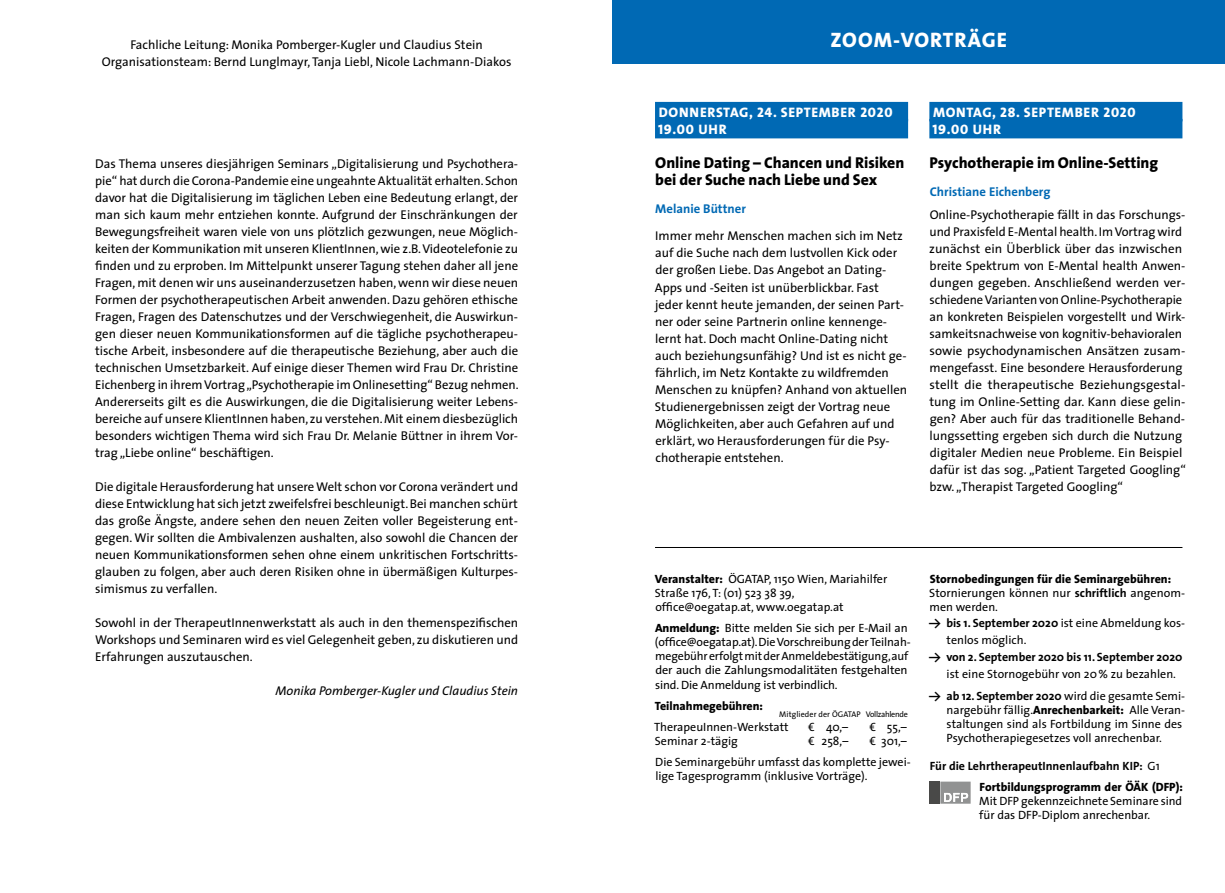
<style>
.page{position:relative;width:1225px;height:893px;background:#fff}
.page>*{position:absolute;margin:0;border:0;box-sizing:border-box;transform-origin:0 0}
.t1{font:21px "The Sans Extra Bold Caps";letter-spacing:.04em;color:#fff}
.t2{font:800 15.75px/17px "The Sans";color:#000}
.t3{font:13.8px/17px "The Sans Extra Bold Caps";letter-spacing:.05em;color:#fff}
.t4{font:12.75px/17px "The Sans";color:#000;text-align:justify}
.t5{font:italic 12.75px "The Sans";color:#000}
.t6{font:700 12.75px "The Sans";color:#0069b4}
.t7{font:12px/14.1px "The Sans";color:#000}
.t8{font:700 12px/21.1px "The Sans";color:#000}
.t9{font:800 12px "The Sans";color:#000}
.t10{font:8.25px "The Sans";color:#000}
.s1{font-weight:800}
.s2{font-family:"Thesis Euro"}
.s3{font-weight:700}
.s4{font-family:"The Sans Bold Expert"}
.s5{font-family:"The Sans Bold Expert";font-weight:400}
.s6{font-weight:400}
</style>
<div class="page">
<div style="left:612px;top:0;width:613px;height:64px;background:#0069b4"></div>
<div style="left:655px;top:102px;width:253px;height:19px;background:#0069b4"></div>
<div style="left:655px;top:119px;width:253px;height:19px;background:#0069b4"></div>
<div style="left:929px;top:102px;width:253px;height:19px;background:#0069b4"></div>
<div style="left:929px;top:119px;width:253px;height:19px;background:#0069b4"></div>
<hr style="left:929px;top:782px;width:2px;height:22px;background:#494948">
<svg style="left:931px;top:782px;width:39px;height:22px"></svg>
<hr style="left:655px;top:547px;width:527px;height:1px;background:#000">
<p class="t4" style="left:130px;top:36px;width:354px">Fachliche Leitung: Monika Pomberger-Kugler und Claudius Stein</p>
<h1 class="t1" style="left:830px;top:22px;width:178px">ZOOM-VORTRÄGE</h1>
<p class="t4" style="left:102px;top:53px;width:411px">Organisationsteam: Bernd Lunglmayr, Tanja Liebl, Nicole Lachmann-Diakos</p>
<p class="t3" style="left:658px;top:104px;width:236px">DONNERSTAG, 24. SEPTEMBER 2020<br>19.00 UHR</p>
<p class="t2" style="left:655px;top:154px;width:250px">Online Dating – Chancen und Risiken bei der Suche nach Liebe und Sex</p>
<p class="t6" style="left:655px;top:198px;width:92px">Melanie Büttner</p>
<p class="t4" style="left:655px;top:227px;width:254px;text-align:left">Immer mehr Menschen machen sich im Netz auf die Suche nach dem lustvollen Kick oder der großen Liebe. Das Angebot an Dating-Apps und -Seiten ist unüberblickbar. Fast jeder kennt heute jemanden, der seinen Part&shy;ner oder seine Partnerin online kennenge&shy;lernt hat. Doch macht Online-Dating nicht auch beziehungsunfähig? Und ist es nicht ge&shy;fährlich, im Netz Kontakte zu wildfremden Menschen zu knüpfen? Anhand von aktuellen Studienergebnissen zeigt der Vortrag neue Möglichkeiten, aber auch Gefahren auf und erklärt, wo Herausforderungen für die Psy&shy;chotherapie entstehen.</p>
<p class="t3" style="left:932px;top:104px;width:204px">MONTAG, 28. SEPTEMBER 2020<br>19.00 UHR</p>
<p class="t2" style="left:929px;top:154px;width:230px">Psychotherapie im Online-Setting</p>
<p class="t6" style="left:929px;top:181px;width:122px">Christiane Eichenberg</p>
<p class="t4" style="left:929px;top:206px;width:258px;text-align:left">Online-Psychotherapie fällt in das Forschungs&shy;und Praxisfeld E-Mental health. Im Vortrag wird zunächst ein Überblick über das inzwischen breite Spektrum von E-Mental health Anwen&shy;dungen gegeben. Anschließend werden ver&shy;schiedene Varianten von Online-Psychotherapie an konkreten Beispielen vorgestellt und Wirk&shy;samkeitsnachweise von kognitiv-behavioralen sowie psychodynamischen Ansätzen zusam&shy;mengefasst. Eine besondere Herausforderung stellt die therapeutische Beziehungsgestal&shy;tung im Online-Setting dar. Kann diese gelin&shy;gen? Aber auch für das traditionelle Behand&shy;lungssetting ergeben sich durch die Nutzung digitaler Medien neue Probleme. Ein Beispiel dafür ist das sog. „Patient Targeted Googling“ bzw. „Therapist Targeted Googling“</p>
<p class="t4" style="left:95px;top:155px;width:425px">Das Thema unseres diesjährigen Seminars „Digitalisierung und Psychothera&shy;pie“ hat durch die Corona-Pandemie eine ungeahnte Aktualität erhalten. Schon davor hat die Digitalisierung im täglichen Leben eine Bedeutung erlangt, der man sich kaum mehr entziehen konnte. Aufgrund der Einschränkungen der Bewegungsfreiheit waren viele von uns plötzlich gezwungen, neue Möglich&shy;keiten der Kommunikation mit unseren KlientInnen, wie z.B. Videotelefonie zu finden und zu erproben. Im Mittelpunkt unserer Tagung stehen daher all jene Fragen, mit denen wir uns auseinanderzusetzen haben, wenn wir diese neuen Formen der psychotherapeutischen Arbeit anwenden. Dazu gehören ethische Fragen, Fragen des Datenschutzes und der Verschwiegenheit, die Auswirkun&shy;gen dieser neuen Kommunikationsformen auf die tägliche psychotherapeu&shy;tische Arbeit, insbesondere auf die therapeutische Beziehung, aber auch die technischen Umsetzbarkeit. Auf einige dieser Themen wird Frau Dr. Christine Eichenberg in ihrem Vortrag „Psychotherapie im Onlinesetting“ Bezug nehmen.<br>Andererseits gilt es die Auswirkungen, die die Digitalisierung weiter Lebens&shy;bereiche auf unsere KlientInnen haben, zu verstehen. Mit einem diesbezüglich besonders wichtigen Thema wird sich Frau Dr. Melanie Büttner in ihrem Vor&shy;trag „Liebe online“ beschäftigen.</p>
<p class="t4" style="left:95px;top:478px;width:424px">Die digitale Herausforderung hat unsere Welt schon vor Corona verändert und diese Entwicklung hat sich jetzt zweifelsfrei beschleunigt. Bei manchen schürt das große Ängste, andere sehen den neuen Zeiten voller Begeisterung ent&shy;gegen. Wir sollten die Ambivalenzen aushalten, also sowohl die Chancen der neuen Kommunikationsformen sehen ohne einem unkritischen Fortschritts&shy;glauben zu folgen, aber auch deren Risiken ohne in übermäßigen Kulturpes&shy;simismus zu verfallen.</p>
<p class="t4" style="left:95px;top:614px;width:424px">Sowohl in der TherapeutInnenwerkstatt als auch in den themenspezifischen Workshops und Seminaren wird es viel Gelegenheit geben, zu diskutieren und Erfahrungen auszutauschen.</p>
<p class="t5" style="left:275px;top:681px;width:244px">Monika Pomberger-Kugler und Claudius Stein</p>
<p class="t7" style="left:655px;top:571px;width:234px"><span class="s1">Veranstalter:</span> ÖGATAP, 1150 Wien, Mariahilfer<br>Straße 176, T: (01) 523 38 39, office@oegatap.at, www.oegatap.at</p>
<p class="t7" style="left:655px;top:621px;width:256px"><span class="s1">Anmeldung:</span> Bitte melden Sie sich per E-Mail an (office@oegatap.at). Die Vorschreibung der Teilnah&shy;megebühr erfolgt mit der Anmeldebestätigung, auf der auch die Zahlungsmodalitäten festgehalten sind. Die Anmeldung ist verbindlich.</p>
<p class="t9" style="left:655px;top:696px;width:110px">Teilnahmegebühren:</p>
<p class="t10" style="left:779px;top:707px;width:130px">Mitglieder der ÖGATAP Vollzahlende</p>
<p class="t7" style="left:654px;top:720px;width:136px">TherapeuInnen-Werkstatt</p>
<p class="t7" style="left:808px;top:720px;width:42px"><span class="s2">d</span> 40,–</p>
<p class="t7" style="left:869px;top:720px;width:39px"><span class="s2">d</span> 55,–</p>
<p class="t7" style="left:655px;top:734px;width:84px">Seminar 2-tägig</p>
<p class="t7" style="left:808px;top:734px;width:42px"><span class="s2">d</span> 258,–</p>
<p class="t7" style="left:929px;top:571px;width:257px"><span class="s1">Stornobedingungen für die Seminargebühren:<br></span>Stornierungen können nur <span class="s3">schriftlich</span> angenom&shy;men werden.</p>
<p class="t7" style="left:929px;top:616px;width:257px"><span class="s4">Y</span> <span class="s3">bis 1. September 2020</span> ist eine Abmeldung kos-</p>
<p class="t7" style="left:946px;top:633px;width:81px">tenlos möglich.</p>
<p class="t8" style="left:929px;top:646px;width:255px"><span class="s5">Y</span> von 2. September 2020 bis 11. September 2020</p>
<p class="t7" style="left:946px;top:667px;width:231px">ist eine Stornogebühr von 20% zu bezahlen.</p>
<p class="t7" style="left:946px;top:688px;width:240px;text-indent:-17px"><span class="s4">Y</span> <span class="s3">ab 12. September 2020</span> wird die gesamte Semi&shy;nargebühr fällig.<span class="s1">Anrechenbarkeit:</span> Alle Veran&shy;staltungen sind als Fortbildung im Sinne des Psychotherapiegesetzes voll anrechenbar.</p>
<p class="t8" style="left:979px;top:755px;width:205px;text-indent:-50px">Für die LehrtherapeutInnenlaufbahn KIP: <span class="s6">G1<br></span><span class="s1">Fortbildungsprogramm der ÖÄK (DFP):</span></p>
<p class="t7" style="left:979px;top:794px;width:204px">Mit DFP gekennzeichnete Seminare sind für das DFP-Diplom anrechenbar.</p>
<p class="t7" style="left:655px;top:730px;width:257px;line-height:21.1px;text-indent:214px"><span class="s2">d</span> 301,–<br>Die Seminargebühr umfasst das komplette jewei-</p>
<p class="t7" style="left:655px;top:769px;width:214px">lige Tagesprogramm (inklusive Vorträge).</p>
</div>
